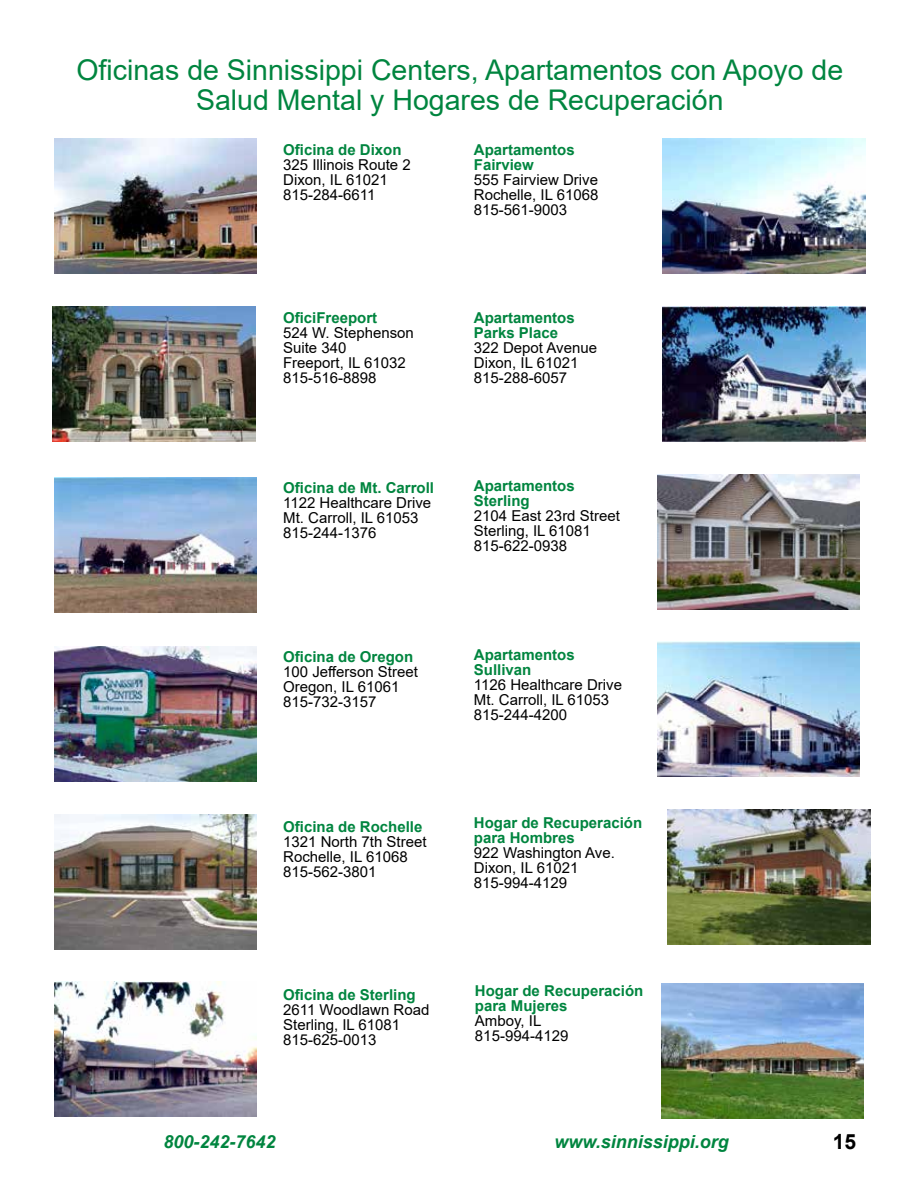
<style>
.page{position:relative;width:918px;height:1188px;background:#fff}
.page>*{position:absolute;margin:0;border:0;box-sizing:border-box;transform-origin:0 0}
.t1{font:28.5px/30px "Arial";color:#00853f;text-align:center}
.t2{font:700 21px "Arial";color:#000}
.t3{font:italic 700 18px "Arial";color:#00853f}
.t4{font:15px/15px "Arial";color:#000}
.t5{font:700 15px/15px "Arial";color:#00853f}
</style>
<div class="page">
<img style="left:54px;top:477px;width:202px;height:135px">
<img style="left:54px;top:814px;width:202px;height:135px">
<img style="left:54px;top:982px;width:202px;height:135px">
<img style="left:657px;top:474px;width:203px;height:135px">
<img style="left:663px;top:138px;width:202px;height:135px">
<img style="left:663px;top:306px;width:202px;height:135px">
<img style="left:657px;top:642px;width:203px;height:135px">
<img style="left:54px;top:138px;width:202px;height:135px">
<img style="left:54px;top:646px;width:202px;height:135px">
<img style="left:668px;top:810px;width:202px;height:135px">
<img style="left:662px;top:984px;width:202px;height:135px">
<img style="left:53px;top:307px;width:202px;height:135px">
<h1 class="t1" style="left:76px;top:55px;width:768px">Oficinas de Sinnissippi Centers, Apartamentos con Apoyo de<br>Salud Mental y Hogares de Recuperación</h1>
<p class="t5" style="left:283px;top:142px;width:120px">Oficina de Dixon</p>
<p class="t4" style="left:283px;top:157px;width:129px">325 Illinois Route 2<br>Dixon, IL 61021<br>815-284-6611</p>
<p class="t5" style="left:283px;top:310px;width:96px">OficiFreeport</p>
<p class="t4" style="left:283px;top:325px;width:132px">524 W. Stephenson<br>Suite 340<br>Freeport, IL 61032<br>815-516-8898</p>
<p class="t5" style="left:283px;top:481px;width:152px">Oficina de Mt. Carroll</p>
<p class="t4" style="left:283px;top:495px;width:150px">1122 Healthcare Drive<br>Mt. Carroll, IL 61053<br>815-244-1376</p>
<p class="t5" style="left:283px;top:650px;width:132px">Oficina de Oregon</p>
<p class="t4" style="left:283px;top:665px;width:136px">100 Jefferson Street<br>Oregon, IL 61061<br>815-732-3157</p>
<p class="t5" style="left:283px;top:819px;width:141px">Oficina de Rochelle</p>
<p class="t4" style="left:283px;top:834px;width:145px">1321 North 7th Street<br>Rochelle, IL 61068<br>815-562-3801</p>
<p class="t5" style="left:283px;top:987px;width:134px">Oficina de Sterling</p>
<p class="t4" style="left:283px;top:1002px;width:148px">2611 Woodlawn Road<br>Sterling, IL 61081<br>815-625-0013</p>
<p class="t5" style="left:474px;top:142px;width:102px">Apartamentos<br>Fairview</p>
<p class="t4" style="left:474px;top:172px;width:126px;text-align:justify">555 Fairview Drive Rochelle, IL 61068<br>815-561-9003</p>
<p class="t5" style="left:474px;top:310px;width:102px">Apartamentos<br>Parks Place</p>
<p class="t4" style="left:474px;top:340px;width:125px">322 Depot Avenue<br>Dixon, IL 61021<br>815-288-6057</p>
<p class="t5" style="left:474px;top:478px;width:102px">Apartamentos<br>Sterling</p>
<p class="t4" style="left:474px;top:508px;width:147px">2104 East 23rd Street<br>Sterling, IL 61081<br>815-622-0938</p>
<p class="t5" style="left:474px;top:648px;width:102px">Apartamentos<br>Sullivan</p>
<p class="t4" style="left:474px;top:677px;width:150px">1126 Healthcare Drive<br>Mt. Carroll, IL 61053<br>815-244-4200</p>
<p class="t5" style="left:474px;top:816px;width:170px">Hogar de Recuperación para Hombres</p>
<p class="t4" style="left:474px;top:845px;width:142px">922 Washington Ave.<br>Dixon, IL 61021<br>815-994-4129</p>
<p class="t5" style="left:475px;top:983px;width:170px">Hogar de Recuperación para Mujeres</p>
<p class="t4" style="left:475px;top:1013px;width:95px">Amboy, IL<br>815-994-4129</p>
<p class="t3" style="left:164px;top:1129px;width:114px">800-242-7642</p>
<p class="t3" style="left:554px;top:1129px;width:176px">www.sinnissippi.org</p>
<h2 class="t2" style="left:833px;top:1127px;width:25px">15</h2>
</div>
